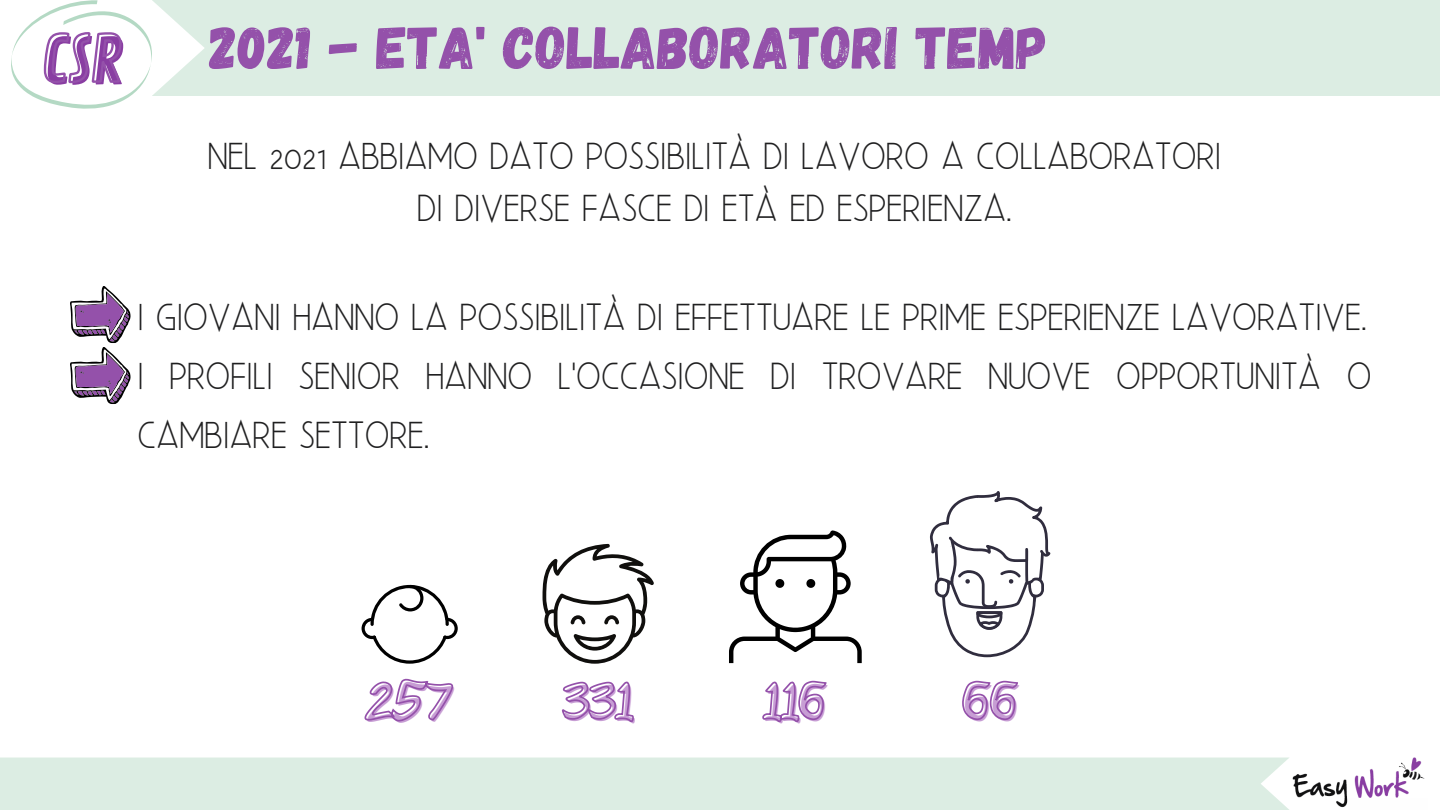
<style>
.page{position:relative;width:1440px;height:810px;background:#fff}
.page>*{position:absolute;margin:0;border:0;box-sizing:border-box;transform-origin:0 0}
.t1{font:62.9px "Contrail One";color:#893da2}
.t2{font:60px "Gagalin";color:#9451aa}
.t3{font:45.2px "Amazone";color:#c79dd4}
.t4{font:40px/59.2px "Beauty Salon Sans";color:#202021}
</style>
<div class="page">
<img style="left:1292px;top:757px;width:133px;height:51px">
<div style="left:1349px;top:799px;width:79px;height:11px;background:#fefefe"></div>
<svg style="left:11px;top:0;width:141px;height:109px"></svg>
<div style="left:152px;top:0;width:1288px;height:96px;background:#dcede3"></div>
<div style="left:0;top:757px;width:1289px;height:53px;background:#dcede3"></div>
<svg style="left:362px;top:585px;width:96px;height:79px"></svg>
<svg style="left:729px;top:530px;width:132px;height:133px"></svg>
<svg style="left:930px;top:491px;width:120px;height:167px"></svg>
<svg style="left:762px;top:680px;width:65px;height:43px"></svg>
<svg style="left:543px;top:544px;width:111px;height:179px"></svg>
<svg style="left:364px;top:678px;width:90px;height:44px"></svg>
<svg style="left:962px;top:680px;width:56px;height:41px"></svg>
<svg style="left:70px;top:286px;width:61px;height:118px"></svg>
<h1 class="t1" style="left:44px;top:25px;width:82px">CSR</h1>
<h2 class="t2" style="left:210px;top:9px;width:840px">2021 - ETA' COLLABORATORI TEMP</h2>
<p class="t4" style="left:208px;top:129px;width:1015px;line-height:52.5px;text-align:center">NEL 2021 ABBIAMO DATO POSSIBILITÀ DI LAVORO A COLLABORATORI<br>DI DIVERSE FASCE DI ETÀ ED ESPERIENZA.</p>
<p class="t4" style="left:138px;top:287px;width:1236px">I GIOVANI HANNO LA POSSIBILITÀ DI EFFETTUARE LE PRIME ESPERIENZE LAVORATIVE.<br>I PROFILI SENIOR HANNO L'OCCASIONE DI TROVARE NUOVE OPPORTUNITÀ O<br>CAMBIARE SETTORE.</p>
<p class="t3" style="left:367px;top:679px;width:88px">257</p>
<p class="t3" style="left:565px;top:679px;width:72px">331</p>
<p class="t3" style="left:766px;top:679px;width:64px">116</p>
<p class="t3" style="left:965px;top:679px;width:57px">66</p>
</div>
